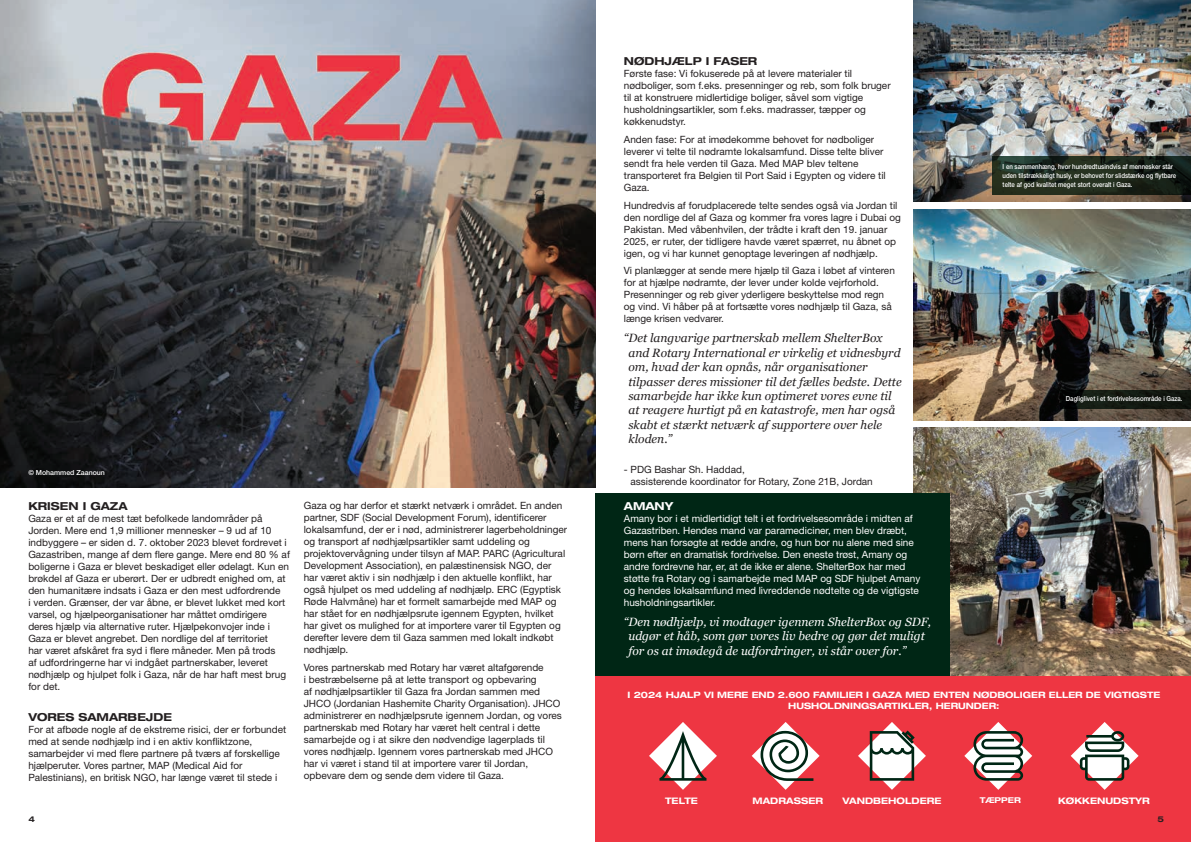
<style>
.page{position:relative;width:1191px;height:842px;background:#fff}
.page>*{position:absolute;margin:0;border:0;box-sizing:border-box;transform-origin:0 0}
.t1{font:italic 12px/14.4px "Georgia";color:#231f20}
.t2{font:italic 12px/14.4px "Georgia";color:#fff}
.t3{font:700 expanded 11px "Helvetica Neue LT Std";color:#231f20}
.t4{font:700 expanded 11px "Helvetica Neue LT Std";color:#fff}
.t5{font:10px/12px "Helvetica Neue LT Std";color:#231f20}
.t6{font:10px/12px "Helvetica Neue LT Std";color:#fff}
.t7{font:700 expanded 9px "Helvetica Neue LT Std";color:#fff}
.t8{font:700 expanded 8.8px/11px "Helvetica Neue LT Std";color:#fff;text-align:center}
.t9{font:700 expanded 8px "Helvetica Neue LT Std";color:#fff}
.t10{font:700 expanded 8px "Helvetica Neue LT Std";color:#231f20}
.t11{font:500 7px/9px "Helvetica Neue LT Std";color:#fff;scale:.87 1}
.t12{font:500 7px "Helvetica Neue LT Std";color:#fff}
</style>
<div class="page">
<img style="left:913px;top:427px;width:278px;height:250px">
<div style="left:595px;top:493px;width:355px;height:185px;background:#002615"></div>
<img style="left:0;top:0;width:595px;height:488px">
<div style="left:595px;top:677px;width:596px;height:165px;background:#ee3642"></div>
<svg style="left:649px;top:722px;width:68px;height:68px"></svg>
<svg style="left:751px;top:722px;width:68px;height:68px"></svg>
<svg style="left:858px;top:722px;width:68px;height:68px"></svg>
<svg style="left:1070px;top:722px;width:68px;height:68px"></svg>
<svg style="left:964px;top:722px;width:68px;height:68px"></svg>
<img style="left:913px;top:0;width:278px;height:202px">
<img style="left:913px;top:210px;width:278px;height:210px">
<svg style="left:992px;top:156px;width:199px;height:39px;background:#1d281c"></svg>
<svg style="left:1059px;top:390px;width:132px;height:18px;background:#10160f"></svg>
<p class="t12" style="left:28px;top:468px;width:78px">© Mohammed Zaanoun</p>
<p class="t3" style="left:28px;top:498px;width:101px">KRISEN I GAZA</p>
<p class="t5" style="left:28px;top:512px;width:263px">Gaza er et af de mest tæt befolkede landområder på Jorden. Mere end 1,9 millioner mennesker – 9 ud af 10 indbyggere – er siden d. 7. oktober 2023 blevet fordrevet i Gazastriben, mange af dem flere gange. Mere end 80 % af boligerne i Gaza er blevet beskadiget eller ødelagt. Kun en brøkdel af Gaza er uberørt. Der er udbredt enighed om, at den humanitære indsats i Gaza er den mest udfordrende<br>i verden. Grænser, der var åbne, er blevet lukket med kort varsel, og hjælpeorganisationer har måttet omdirigere deres hjælp via alternative ruter. Hjælpekonvojer inde i Gaza er blevet angrebet. Den nordlige del af territoriet<br>har været afskåret fra syd i flere måneder. Men på trods<br>af udfordringerne har vi indgået partnerskaber, leveret nødhjælp og hjulpet folk i Gaza, når de har haft mest brug for det.</p>
<p class="t3" style="left:28px;top:709px;width:145px">VORES SAMARBEJDE</p>
<p class="t5" style="left:28px;top:723px;width:259px">For at afbøde nogle af de ekstreme risici, der er forbundet med at sende nødhjælp ind i en aktiv konfliktzone, samarbejder vi med flere partnere på tværs af forskellige hjælperuter. Vores partner, MAP (Medical Aid for Palestinians), en britisk NGO, har længe været til stede i</p>
<p class="t5" style="left:304px;top:499px;width:265px">Gaza og har derfor et stærkt netværk i området. En anden partner, SDF (Social Development Forum), identificerer lokalsamfund, der er i nød, administrerer lagerbeholdninger og transport af nødhjælpsartikler samt uddeling og projektovervågning under tilsyn af MAP. PARC (Agricultural Development Association), en palæstinensisk NGO, der har været aktiv i sin nødhjælp i den aktuelle konflikt, har også hjulpet os med uddeling af nødhjælp. ERC (Egyptisk Røde Halvmåne) har et formelt samarbejde med MAP og har stået for en nødhjælpsrute igennem Egypten, hvilket har givet os mulighed for at importere varer til Egypten og derefter levere dem til Gaza sammen med lokalt indkøbt nødhjælp.</p>
<p class="t5" style="left:304px;top:661px;width:260px">Vores partnerskab med Rotary har været altafgørende<br>i bestræbelserne på at lette transport og opbevaring<br>af nødhjælpsartikler til Gaza fra Jordan sammen med JHCO (Jordanian Hashemite Charity Organisation). JHCO administrerer en nødhjælpsrute igennem Jordan, og vores partnerskab med Rotary har været helt central i dette samarbejde og i at sikre den nødvendige lagerplads til vores nødhjælp. Igennem vores partnerskab med JHCO har vi været i stand til at importere varer til Jordan, opbevare dem og sende dem videre til Gaza.</p>
<p class="t3" style="left:624px;top:54px;width:135px">NØDHJÆLP I FASER</p>
<p class="t5" style="left:624px;top:68px;width:268px">Første fase: Vi fokuserede på at levere materialer til nødboliger, som f.eks. presenninger og reb, som folk bruger til at konstruere midlertidige boliger, såvel som vigtige husholdningsartikler, som f.eks. madrasser, tæpper og køkkenudstyr.</p>
<p class="t5" style="left:624px;top:133px;width:263px">Anden fase: For at imødekomme behovet for nødboliger leverer vi telte til nødramte lokalsamfund. Disse telte bliver sendt fra hele verden til Gaza. Med MAP blev teltene transporteret fra Belgien til Port Said i Egypten og videre til Gaza.</p>
<p class="t5" style="left:624px;top:199px;width:278px">Hundredvis af forudplacerede telte sendes også via Jordan til den nordlige del af Gaza og kommer fra vores lagre i Dubai og Pakistan. Med våbenhvilen, der trådte i kraft den 19. januar 2025, er ruter, der tidligere havde været spærret, nu åbnet op igen, og vi har kunnet genoptage leveringen af nødhjælp.</p>
<p class="t5" style="left:624px;top:265px;width:272px">Vi planlægger at sende mere hjælp til Gaza i løbet af vinteren for at hjælpe nødramte, der lever under kolde vejrforhold.<br>Presenninger og reb giver yderligere beskyttelse mod regn og vind. Vi håber på at fortsætte vores nødhjælp til Gaza, så længe krisen vedvarer.</p>
<p class="t1" style="left:628px;top:331px;width:275px;text-indent:-5px">“Det langvarige partnerskab mellem ShelterBox and Rotary International er virkelig et vidnesbyrd om, hvad der kan opnås, når organisationer tilpasser deres missioner til det fælles bedste. Dette samarbejde har ikke kun optimeret vores evne til at reagere hurtigt på en katastrofe, men har også skabt et stærkt netværk af supportere over hele kloden.”</p>
<p class="t5" style="left:630px;top:463px;width:244px;text-indent:-7px">- PDG Bashar Sh. Haddad,<br>assisterende koordinator for Rotary, Zone 21B, Jordan</p>
<p class="t4" style="left:624px;top:498px;width:51px">AMANY</p>
<p class="t6" style="left:624px;top:512px;width:298px">Amany bor i et midlertidigt telt i et fordrivelsesområde i midten af Gazastriben. Hendes mand var paramediciner, men blev dræbt, mens han forsøgte at redde andre, og hun bor nu alene med sine børn efter en dramatisk fordrivelse. Den eneste trøst, Amany og andre fordrevne har, er, at de ikke er alene. ShelterBox har med støtte fra Rotary og i samarbejde med MAP og SDF hjulpet Amany og hendes lokalsamfund med livreddende nødtelte og de vigtigste husholdningsartikler.</p>
<p class="t2" style="left:628px;top:614px;width:304px;text-indent:-5px">“Den nødhjælp, vi modtager igennem ShelterBox og SDF, udgør et håb, som gør vores liv bedre og gør det muligt for os at imødegå de udfordringer, vi står over for.”</p>
<p class="t11" style="left:1002px;top:162px;width:201px">I en sammenhæng, hvor hundredtusindvis af mennesker står uden tilstrækkeligt husly, er behovet for slidstærke og flytbare telte af god kvalitet meget stort overalt i Gaza.</p>
<p class="t11" style="left:1065px;top:394px;width:136px">Dagliglivet i et fordrivelsesområde i Gaza.</p>
<p class="t8" style="left:627px;top:689px;width:534px">I 2024 HJALP VI MERE END 2.600 FAMILIER I GAZA MED ENTEN NØDBOLIGER ELLER DE VIGTIGSTE<br>HUSHOLDNINGSARTIKLER, HERUNDER:</p>
<p class="t7" style="left:665px;top:795px;width:34px">TELTE</p>
<p class="t7" style="left:752px;top:795px;width:72px">MADRASSER</p>
<p class="t7" style="left:842px;top:795px;width:100px">VANDBEHOLDERE</p>
<p class="t9" style="left:980px;top:795px;width:43px">TÆPPER</p>
<p class="t7" style="left:1058px;top:795px;width:93px">KØKKENUDSTYR</p>
<p class="t10" style="left:28px;top:814px;width:8px">4</p>
<p class="t10" style="left:1157px;top:814px;width:8px">5</p>
</div>
